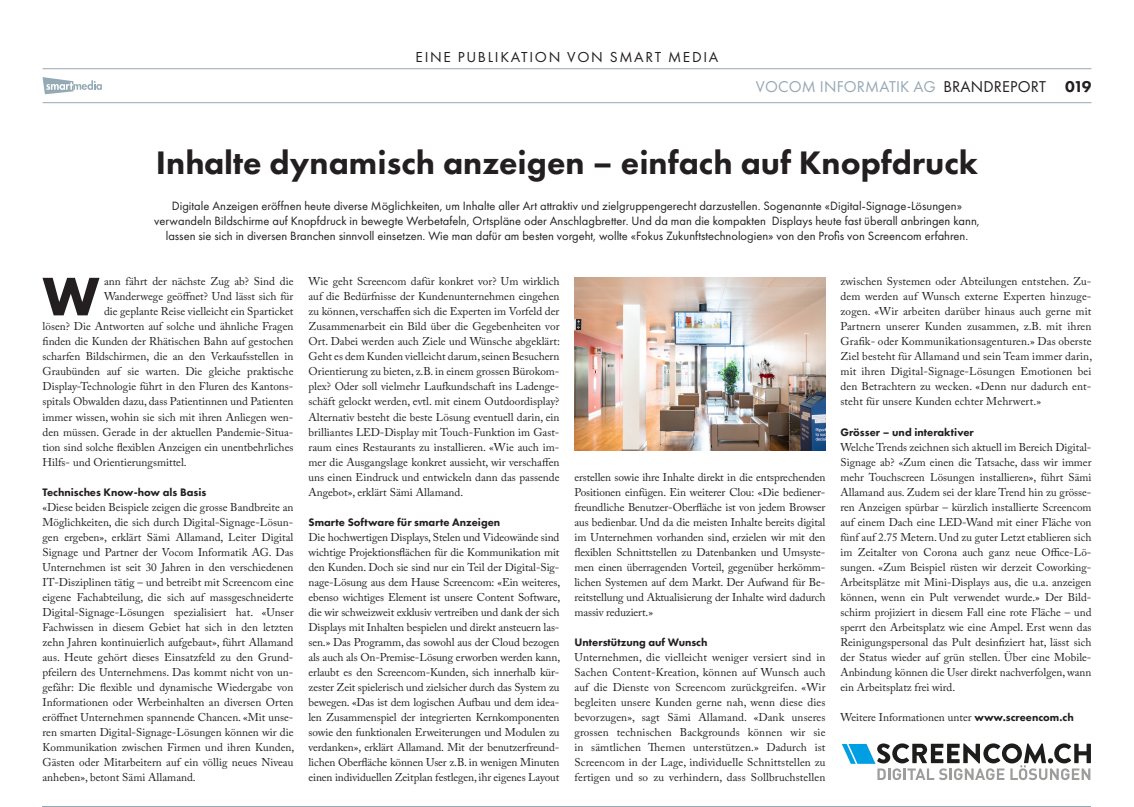
<style>
.page{position:relative;width:1134px;height:807px;background:#fff}
.page>*{position:absolute;margin:0;border:0;box-sizing:border-box;transform-origin:0 0}
.Main_First_Paragraph{font:700 56.25px "Futura PT";color:#231f20}
.Titles{font:800 33.75px "Futura PT";color:#231f20}
.t1{font:16.25px "Futura PT";letter-spacing:.01em;color:#95a9b4}
.t2{font:15px "Futura PT";letter-spacing:.11em;color:#231f20}
.Intro{font:12.5px/15px "Futura PT";color:#231f20;text-align:center}
.Main_Article{font:11.25px/15px "Adobe Caslon Pro";color:#231f20;text-align:justify}
.Main_First_Paragraph-2{font:11.25px "Adobe Caslon Pro";color:#231f20}
.Question{font:800 11.25px "Futura PT";color:#231f20}
.s1{color:#231f20}
.s2{font-weight:800;color:#231f20}
.s3{font-family:"Futura PT";font-weight:800}
</style>
<div class="page">
<hr style="left:43px;top:102px;width:1048px;height:1px;background:#95a9b4">
<hr style="left:43px;top:68px;width:1048px;height:1px;background:#95a9b4">
<svg style="left:43px;top:77px;width:59px;height:17px"></svg>
<hr style="left:42px;top:805px;width:1049px;height:1px;background:#95a9b4">
<svg style="left:842px;top:743px;width:249px;height:36px"></svg>
<img style="left:574px;top:277px;width:251px;height:173px">
<h3 class="t2" style="left:416px;top:48px;width:304px">EINE PUBLIKATION VON SMART MEDIA</h3>
<p class="t1" style="left:756px;top:77px;width:337px">VOCOM INFORMATIK AG <span class="s1">BRANDREPORT</span> <span class="s2">019</span></p>
<p class="Titles" style="left:156px;top:141px;width:824px">Inhalte dynamisch anzeigen – einfach auf Knopfdruck</p>
<p class="Intro" style="left:154px;top:198px;width:827px">Digitale Anzeigen eröffnen heute diverse Möglichkeiten, um Inhalte aller Art attraktiv und zielgruppengerecht darzustellen. Sogenannte «Digital-Signage-Lösungen» verwandeln Bildschirme auf Knopfdruck in bewegte Werbetafeln, Ortspläne oder Anschlagbretter. Und da man die kompakten Displays heute fast überall anbringen kann, lassen sie sich in diversen Branchen sinnvoll einsetzen. Wie man dafür am besten vorgeht, wollte «Fokus Zukunftstechnologien» von den Profis von Screencom erfahren.</p>
<p class="Main_First_Paragraph" style="left:43px;top:260px;width:59px">W</p>
<p class="Main_First_Paragraph-2" style="left:104px;top:275px;width:191px">ann fährt der nächste Zug ab? Sind die</p>
<p class="Main_First_Paragraph-2" style="left:104px;top:290px;width:191px">Wanderwege geöffnet? Und lässt sich für</p>
<p class="Main_First_Paragraph-2" style="left:104px;top:305px;width:191px">die geplante Reise vielleicht ein Sparticket</p>
<p class="Main_First_Paragraph-2" style="left:43px;top:320px;width:252px">lösen? Die Antworten auf solche und ähnliche Fragen</p>
<p class="Main_First_Paragraph-2" style="left:43px;top:335px;width:252px">finden die Kunden der Rhätischen Bahn auf gestochen</p>
<p class="Main_First_Paragraph-2" style="left:43px;top:350px;width:252px">scharfen Bildschirmen, die an den Verkaufsstellen in</p>
<p class="Main_First_Paragraph-2" style="left:43px;top:365px;width:252px">Graubünden auf sie warten. Die gleiche praktische</p>
<p class="Main_First_Paragraph-2" style="left:43px;top:380px;width:252px">Display-Technologie führt in den Fluren des Kantons-</p>
<p class="Main_First_Paragraph-2" style="left:43px;top:395px;width:252px">spitals Obwalden dazu, dass Patientinnen und Patienten</p>
<p class="Main_First_Paragraph-2" style="left:43px;top:410px;width:252px">immer wissen, wohin sie sich mit ihren Anliegen wen-</p>
<p class="Main_First_Paragraph-2" style="left:43px;top:425px;width:252px">den müssen. Gerade in der aktuellen Pandemie-Situa-</p>
<p class="Main_First_Paragraph-2" style="left:43px;top:440px;width:252px">tion sind solche flexiblen Anzeigen ein unentbehrliches</p>
<p class="Main_First_Paragraph-2" style="left:43px;top:455px;width:146px">Hilfs- und Orientierungsmittel.</p>
<p class="Question" style="left:43px;top:484px;width:165px">Technisches Know-how als Basis</p>
<p class="Main_Article" style="left:43px;top:499px;width:253px">«Diese beiden Beispiele zeigen die grosse Bandbreite an Möglichkeiten, die sich durch Digital-Signage-Lösun&shy;gen ergeben», erklärt Sämi Allamand, Leiter Digital Signage und Partner der Vocom Informatik AG. Das Unternehmen ist seit 30 Jahren in den verschiedenen IT-Disziplinen tätig – und betreibt mit Screencom eine eigene Fachabteilung, die sich auf massgeschneiderte Digital-Signage-Lösungen spezialisiert hat. «Unser Fachwissen in diesem Gebiet hat sich in den letzten zehn Jahren kontinuierlich aufgebaut», führt Allamand aus. Heute gehört dieses Einsatzfeld zu den Grund&shy;pfeilern des Unternehmens. Das kommt nicht von un&shy;gefähr: Die flexible und dynamische Wiedergabe von Informationen oder Werbeinhalten an diversen Orten eröffnet Unternehmen spannende Chancen. «Mit unse&shy;ren smarten Digital-Signage-Lösungen können wir die Kommunikation zwischen Firmen und ihren Kunden, Gästen oder Mitarbeitern auf ein völlig neues Niveau anheben», betont Sämi Allamand.</p>
<p class="Main_Article" style="left:308px;top:274px;width:253px">Wie geht Screencom dafür konkret vor? Um wirklich auf die Bedürfnisse der Kundenunternehmen eingehen zu können, verschaffen sich die Experten im Vorfeld der Zusammenarbeit ein Bild über die Gegebenheiten vor Ort. Dabei werden auch Ziele und Wünsche abgeklärt:<br>Geht es dem Kunden vielleicht darum, seinen Besuchern Orientierung zu bieten, z.B. in einem grossen Bürokom&shy;plex? Oder soll vielmehr Laufkundschaft ins Ladenge&shy;schäft gelockt werden, evtl. mit einem Outdoordisplay?<br>Alternativ besteht die beste Lösung eventuell darin, ein brilliantes LED-Display mit Touch-Funktion im Gast&shy;raum eines Restaurants zu installieren. «Wie auch im&shy;mer die Ausgangslage konkret aussieht, wir verschaffen uns einen Eindruck und entwickeln dann das passende Angebot», erklärt Sämi Allamand.</p>
<p class="Question" style="left:308px;top:514px;width:193px">Smarte Software für smarte Anzeigen</p>
<p class="Main_Article" style="left:308px;top:529px;width:253px">Die hochwertigen Displays, Stelen und Videowände sind wichtige Projektionsflächen für die Kommunikation mit den Kunden. Doch sie sind nur ein Teil der Digital-Sig&shy;nage-Lösung aus dem Hause Screencom: «Ein weiteres, ebenso wichtiges Element ist unsere Content Software, die wir schweizweit exklusiv vertreiben und dank der sich Displays mit Inhalten bespielen und direkt ansteuern las&shy;sen.» Das Programm, das sowohl aus der Cloud bezogen als auch als On-Premise-Lösung erworben werden kann, erlaubt es den Screencom-Kunden, sich innerhalb kür&shy;zester Zeit spielerisch und zielsicher durch das System zu bewegen. «Das ist dem logischen Aufbau und dem idea&shy;len Zusammenspiel der integrierten Kernkomponenten sowie den funktionalen Erweiterungen und Modulen zu verdanken», erklärt Allamand. Mit der benutzerfreund&shy;lichen Oberfläche können User z.B. in wenigen Minuten einen individuellen Zeitplan festlegen, ihr eigenes Layout</p>
<p class="Main_Article" style="left:574px;top:469px;width:252px">erstellen sowie ihre Inhalte direkt in die entsprechenden Positionen einfügen. Ein weiterer Clou: «Die bediener&shy;freundliche Benutzer-Oberfläche ist von jedem Browser aus bedienbar. Und da die meisten Inhalte bereits digital im Unternehmen vorhanden sind, erzielen wir mit den flexiblen Schnittstellen zu Datenbanken und Umsyste&shy;men einen überragenden Vorteil, gegenüber herkömm&shy;lichen Systemen auf dem Markt. Der Aufwand für Be&shy;reitstellung und Aktualisierung der Inhalte wird dadurch massiv reduziert.»</p>
<p class="Question" style="left:574px;top:634px;width:135px">Unterstützung auf Wunsch</p>
<p class="Main_Article" style="left:574px;top:649px;width:252px">Unternehmen, die vielleicht weniger versiert sind in Sachen Content-Kreation, können auf Wunsch auch auf die Dienste von Screencom zurückgreifen. «Wir begleiten unsere Kunden gerne nah, wenn diese dies bevorzugen», sagt Sämi Allamand. «Dank unseres grossen technischen Backgrounds können wir sie in sämtlichen Themen unterstützen.» Dadurch ist Screencom in der Lage, individuelle Schnittstellen zu fertigen und so zu verhindern, dass Sollbruchstellen</p>
<p class="Main_Article" style="left:840px;top:274px;width:253px">zwischen Systemen oder Abteilungen entstehen. Zu&shy;dem werden auf Wunsch externe Experten hinzuge&shy;zogen. «Wir arbeiten darüber hinaus auch gerne mit Partnern unserer Kunden zusammen, z.B. mit ihren Grafik- oder Kommunikationsagenturen.» Das oberste Ziel besteht für Allamand und sein Team immer darin, mit ihren Digital-Signage-Lösungen Emotionen bei den Betrachtern zu wecken. «Denn nur dadurch ent&shy;steht für unsere Kunden echter Mehrwert.»</p>
<p class="Question" style="left:840px;top:424px;width:135px">Grösser – und interaktiver</p>
<p class="Main_Article" style="left:840px;top:439px;width:252px">Welche Trends zeichnen sich aktuell im Bereich Digital-Signage ab? «Zum einen die Tatsache, dass wir immer mehr Touchscreen Lösungen installieren», führt Sämi Allamand aus. Zudem sei der klare Trend hin zu grösse&shy;ren Anzeigen spürbar – kürzlich installierte Screencom auf einem Dach eine LED-Wand mit einer Fläche von fünf auf 2.75 Metern. Und zu guter Letzt etablieren sich im Zeitalter von Corona auch ganz neue Office-Lö&shy;sungen. «Zum Beispiel rüsten wir derzeit Coworking-Arbeitsplätze mit Mini-Displays aus, die u.a. anzeigen können, wenn ein Pult verwendet wurde.» Der Bild&shy;schirm projiziert in diesem Fall eine rote Fläche – und sperrt den Arbeitsplatz wie eine Ampel. Erst wenn das Reinigungspersonal das Pult desinfiziert hat, lässt sich der Status wieder auf grün stellen. Über eine Mobile-Anbindung können die User direkt nachverfolgen, wann ein Arbeitsplatz frei wird.</p>
<p class="Main_Article" style="left:840px;top:709px;width:235px">Weitere Informationen unter <span class="s3">www.screencom.ch</span></p>
</div>
